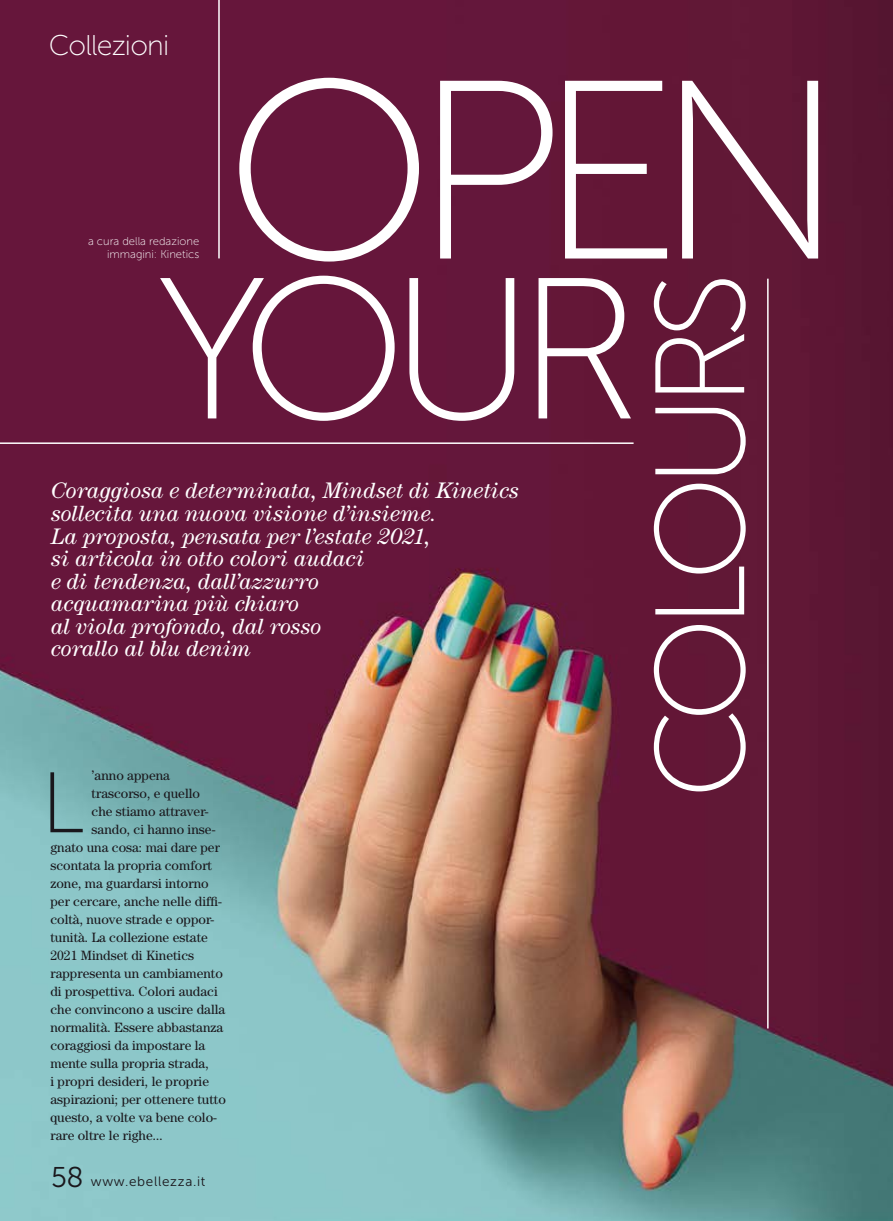
<style>
.page{position:relative;width:893px;height:1221px;background:#fff}
.page>*{position:absolute;margin:0;border:0;box-sizing:border-box;transform-origin:0 0}
.t1{font:253.8px "Museo Sans 100";color:#fff}
.t2{font:200.4px "Museo Sans 100";color:#fff}
.t3{font:126.9px "Museo Sans 100";letter-spacing:-.09em;color:#fff}
.t4{font:85.65px "Museo Sans 100";color:#1a171c}
.t5{font:28.5px "Museo Sans 100";letter-spacing:-.03em;color:#fff}
.t6{font:italic 22.5px/22.5px "Century";color:#fff}
.t7{font:13.5px "Century";color:#1a171c}
.t8{font:13.5px "Museo Sans 300";letter-spacing:.05em;color:#1a171c}
.t9{font:11.25px/13.5px "Museo Sans 100";color:#fff;text-align:right}
.s1{font-size:28.5px}
</style>
<div class="page">
<img style="left:0;top:0;width:893px;height:1220px">
<hr style="left:218px;top:0;width:2px;height:258px;background:#fff">
<hr style="left:0;top:442px;width:634px;height:2px;background:#fff">
<hr style="left:767px;top:279px;width:2px;height:749px;background:#fff">
<h3 class="t5" style="left:49px;top:30px;width:122px">Collezioni</h3>
<h1 class="t1" style="left:224px;top:37px;width:623px">OPEN</h1>
<h2 class="t2" style="left:156px;top:243px;width:487px">YOUR</h2>
<h3 class="t3" style="left:633px;top:799px;width:528px;rotate:-90deg">COLOURS</h3>
<p class="t9" style="left:88px;top:234px;width:113px">a cura della redazione immagini: Kinetics</p>
<p class="t6" style="left:51px;top:479px;width:470px">Coraggiosa e determinata, Mindset di Kinetics sollecita una nuova visione d’insieme.<br>La proposta, pensata per l’estate 2021,<br>si articola in otto colori audaci<br>e di tendenza, dall’azzurro<br>acquamarina più chiaro<br>al viola profondo, dal rosso<br>corallo al blu denim</p>
<h3 class="t4" style="left:41px;top:757px;width:45px">L</h3>
<p class="t7" style="left:92px;top:767px;width:80px">’anno appena</p>
<p class="t7" style="left:92px;top:785px;width:110px">trascorso, e quello</p>
<p class="t7" style="left:92px;top:803px;width:119px">che stiamo attraver-</p>
<p class="t7" style="left:92px;top:821px;width:125px">sando, ci hanno inse-</p>
<p class="t7" style="left:50px;top:839px;width:171px">gnato una cosa: mai dare per</p>
<p class="t7" style="left:50px;top:857px;width:163px">scontata la propria comfort</p>
<p class="t7" style="left:50px;top:875px;width:160px">zone, ma guardarsi intorno</p>
<p class="t7" style="left:50px;top:893px;width:173px">per cercare, anche nelle diffi-</p>
<p class="t7" style="left:50px;top:911px;width:165px">coltà, nuove strade e oppor-</p>
<p class="t7" style="left:50px;top:929px;width:159px">tunità. La collezione estate</p>
<p class="t7" style="left:50px;top:947px;width:145px">2021 Mindset di Kinetics</p>
<p class="t7" style="left:50px;top:965px;width:174px">rappresenta un cambiamento</p>
<p class="t7" style="left:50px;top:983px;width:169px">di prospettiva. Colori audaci</p>
<p class="t7" style="left:50px;top:1001px;width:176px">che convincono a uscire dalla</p>
<p class="t7" style="left:50px;top:1019px;width:174px">normalità. Essere abbastanza</p>
<p class="t7" style="left:50px;top:1037px;width:156px">coraggiosi da impostare la</p>
<p class="t7" style="left:50px;top:1055px;width:160px">mente sulla propria strada,</p>
<p class="t7" style="left:50px;top:1073px;width:160px">i propri desideri, le proprie</p>
<p class="t7" style="left:50px;top:1091px;width:177px">aspirazioni; per ottenere tutto</p>
<p class="t7" style="left:50px;top:1109px;width:168px">questo, a volte va bene colo-</p>
<p class="t7" style="left:50px;top:1127px;width:114px">rare oltre le righe...</p>
<p class="t8" style="left:51px;top:1173px;width:156px"><span class="s1">58</span> www.ebellezza.it</p>
</div>
